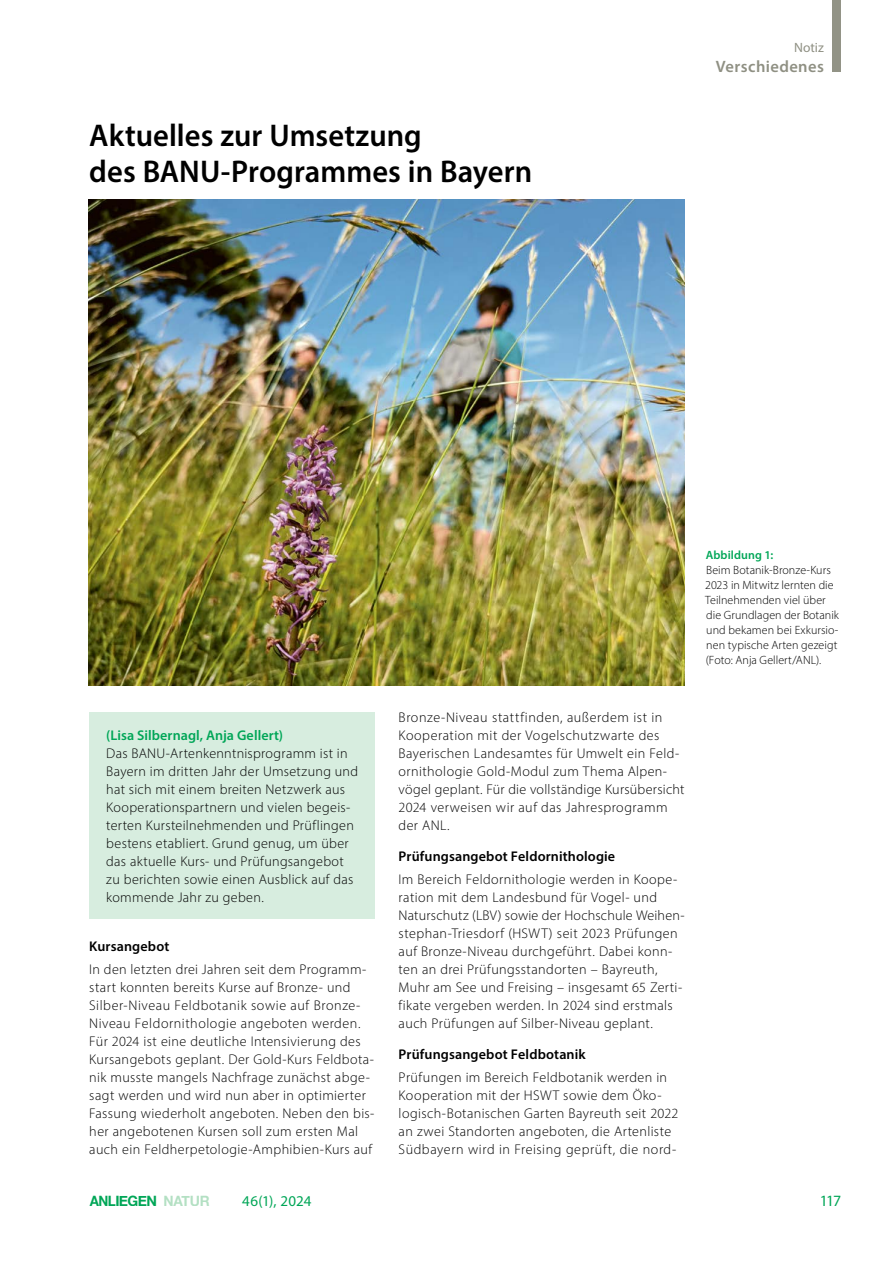
<style>
.page{position:relative;width:893px;height:1263px;background:#fff}
.page>*{position:absolute;margin:0;border:0;box-sizing:border-box;transform-origin:0 0}
.H__Haupttitel{font:600 31.5px/36px "Myriad Pro";color:#000}
.Kolumnentitel_Rubrik{font:600 16.5px "Myriad Pro";letter-spacing:.025em;color:#8f9083}
.t1{font:15.75px "Myriad Pro";color:#00a657}
.t2{font:15px "Myriad Pro";letter-spacing:.005em;color:#00a657}
.t3{font:700 14.25px "Helvetica Neue";letter-spacing:-.035em;color:#00a657;scale:.94 1}
.P__Fließtext_2Sp{font:300 14.1px/18px "Myriad Pro";letter-spacing:.025em;color:#000}
.H1__Headline_Fliess{font:600 14.1px "Myriad Pro";letter-spacing:.01em;color:#000}
.Notiz_Autor_grün{font:600 14.1px "Myriad Pro";letter-spacing:.005em;color:#00a657}
.Kolumnentitel_Notiz{font:13.5px "Myriad Pro";color:#8f9083}
.Bildlegende_linksbün{font:300 12px/15px "Myriad Pro";letter-spacing:.005em;color:#000}
.Bildlegende_Headline{font:600 12px "Myriad Pro";letter-spacing:.01em;color:#00a657}
.s1{color:rgb(104 193 135/.5)}
</style>
<div class="page">
<div style="left:833px;top:0;width:8px;height:71px;background:#8f9083"></div>
<div style="left:89px;top:712px;width:286px;height:207px;background:#d7eddf"></div>
<img style="left:88px;top:200px;width:597px;height:486px">
<p class="H__Haupttitel" style="left:89px;top:116px;width:444px">Aktuelles zur Umsetzung<br>des BANU-Programmes in Bayern</p>
<p class="Kolumnentitel_Notiz" style="left:794px;top:39px;width:31px">Notiz</p>
<p class="Kolumnentitel_Rubrik" style="left:716px;top:55px;width:109px">Verschiedenes</p>
<p class="Notiz_Autor_grün" style="left:106px;top:726px;width:178px">(Lisa Silbernagl, Anja Gellert)</p>
<p class="P__Fließtext_2Sp" style="left:106px;top:744px;width:253px">Das BANU-Artenkenntnisprogramm ist in Bayern im dritten Jahr der Umsetzung und hat sich mit einem breiten Netzwerk aus Kooperationspartnern und vielen begeis&shy;terten Kursteilnehmenden und Prüflingen bestens etabliert. Grund genug, um über das aktuelle Kurs- und Prüfungsangebot zu berichten sowie einen Ausblick auf das kommende Jahr zu geben.</p>
<h1 class="H1__Headline_Fliess" style="left:89px;top:937px;width:82px">Kursangebot</h1>
<p class="P__Fließtext_2Sp" style="left:89px;top:960px;width:287px">In den letzten drei Jahren seit dem Programm&shy;start konnten bereits Kurse auf Bronze- und Silber-Niveau Feldbotanik sowie auf Bronze-Niveau Feldornithologie angeboten werden.<br>Für 2024 ist eine deutliche Intensivierung des Kursangebots geplant. Der Gold-Kurs Feldbota&shy;nik musste mangels Nachfrage zunächst abge&shy;sagt werden und wird nun aber in optimierter Fassung wiederholt angeboten. Neben den bis&shy;her angebotenen Kursen soll zum ersten Mal auch ein Feldherpetologie-Amphibien-Kurs auf</p>
<p class="P__Fließtext_2Sp" style="left:399px;top:708px;width:287px">Bronze-Niveau stattfinden, außerdem ist in Kooperation mit der Vogelschutzwarte des Bayerischen Landesamtes für Umwelt ein Feld&shy;ornithologie Gold-Modul zum Thema Alpen&shy;vögel geplant. Für die vollständige Kursübersicht 2024 verweisen wir auf das Jahresprogramm der ANL.</p>
<h1 class="H1__Headline_Fliess" style="left:399px;top:847px;width:218px">Prüfungsangebot Feldornithologie</h1>
<p class="P__Fließtext_2Sp" style="left:399px;top:870px;width:287px">Im Bereich Feldornithologie werden in Koope&shy;ration mit dem Landesbund für Vogel- und Naturschutz (LBV) sowie der Hochschule Weihen&shy;stephan-Triesdorf (HSWT) seit 2023 Prüfungen auf Bronze-Niveau durchgeführt. Dabei konn&shy;ten an drei Prüfungsstandorten – Bayreuth, Muhr am See und Freising – insgesamt 65 Zerti&shy;fikate vergeben werden. In 2024 sind erstmals auch Prüfungen auf Silber-Niveau geplant.</p>
<h1 class="H1__Headline_Fliess" style="left:399px;top:1045px;width:189px">Prüfungsangebot Feldbotanik</h1>
<p class="P__Fließtext_2Sp" style="left:399px;top:1068px;width:281px">Prüfungen im Bereich Feldbotanik werden in Kooperation mit der HSWT sowie dem Öko&shy;logisch-Botanischen Garten Bayreuth seit 2022 an zwei Standorten angeboten, die Artenliste Südbayern wird in Freising geprüft, die nord-</p>
<p class="Bildlegende_Headline" style="left:706px;top:548px;width:69px">Abbildung 1:</p>
<p class="Bildlegende_linksbün" style="left:705px;top:563px;width:135px">Beim Botanik-Bronze-Kurs<br>2023 in Mitwitz lernten die<br>Teilnehmenden viel über die Grundlagen der Botanik und bekamen bei Exkursio&shy;nen typische Arten gezeigt (Foto: Anja Gellert/ANL).</p>
<p class="t3" style="left:90px;top:1189px;width:129px">ANLIEGEN <span class="s1">NATUR</span></p>
<p class="t2" style="left:242px;top:1191px;width:71px">46(1), 2024</p>
<p class="t1" style="left:820px;top:1191px;width:23px">117</p>
</div>
